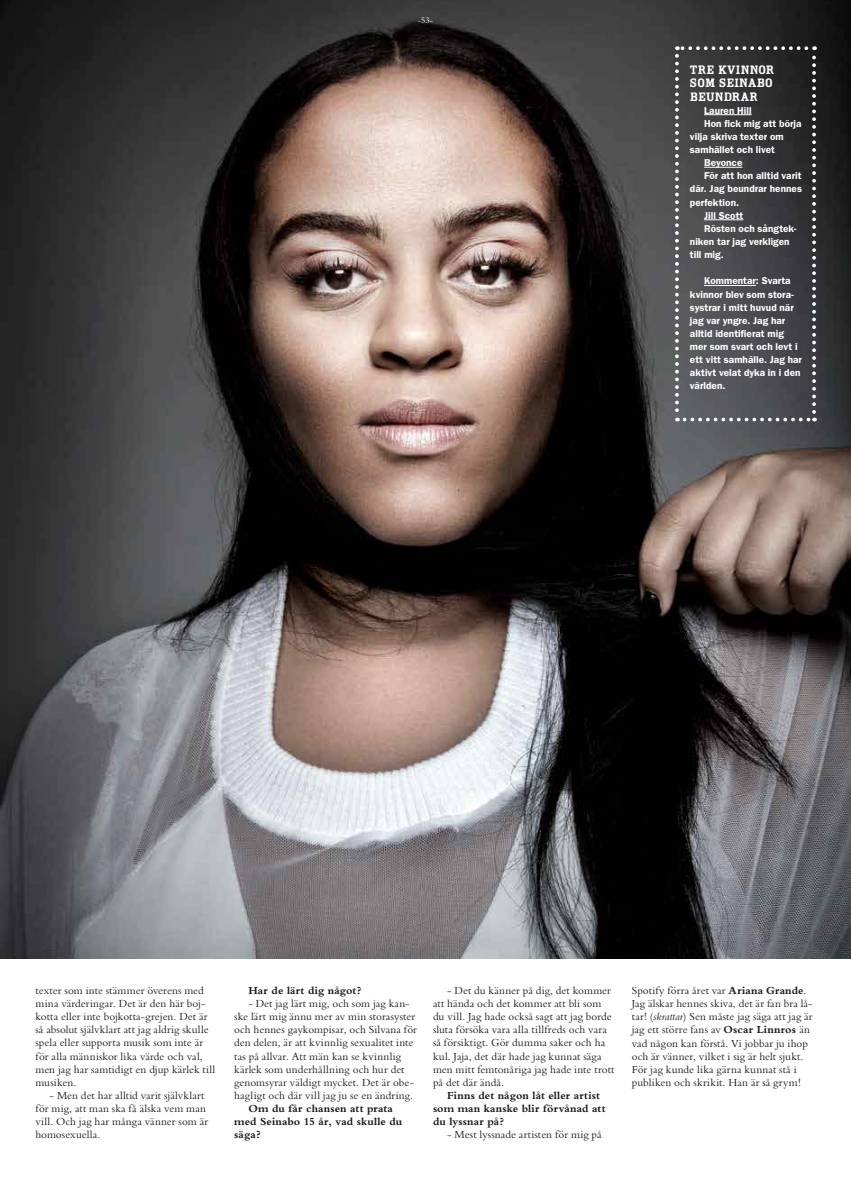
<style>
.page{position:relative;width:851px;height:1188px;background:#fff}
.page>*{position:absolute;margin:0;border:0;box-sizing:border-box;transform-origin:0 0}
.t1{font:11.25px/13.1px "Bembo";letter-spacing:.01em;color:#1b1a19}
.t2{font:700 11.25px/13.1px "Bembo";letter-spacing:.01em;color:#1b1a19}
.t3{font:10.62px/13.1px "Cam";letter-spacing:.02em;color:#fff}
.t4{font:600 10px/13.1px "Franklin Gothic LT";letter-spacing:.005em;color:#fff}
.t5{font:8.75px "Bembo";color:#fff}
.s1{font-weight:700}
.s2{font-style:italic}
</style>
<div class="page">
<img style="left:1px;top:0;width:849px;height:958px">
<svg style="left:675px;top:46px;width:140px;height:375px"></svg>
<p class="t5" style="left:417px;top:15px;width:17px">-53-</p>
<p class="t3" style="left:689px;top:64px;width:86px">TRE KVINNOR<br>SOM SEINABO<br>BEUNDRAR</p>
<p class="t4" style="left:704px;top:104px;width:49px">Lauren Hill</p>
<p class="t4" style="left:704px;top:117px;width:99px">Hon fick mig att börja</p>
<p class="t4" style="left:689px;top:130px;width:95px">vilja skriva texter om</p>
<p class="t4" style="left:689px;top:143px;width:86px">samhället och livet</p>
<p class="t4" style="left:704px;top:156px;width:40px">Beyonce</p>
<p class="t4" style="left:704px;top:169px;width:99px">För att hon alltid varit</p>
<p class="t4" style="left:689px;top:182px;width:114px">där. Jag beundrar hennes</p>
<p class="t4" style="left:689px;top:195px;width:51px">perfektion.</p>
<p class="t4" style="left:704px;top:209px;width:41px">Jill Scott</p>
<p class="t4" style="left:704px;top:222px;width:94px">Rösten och sångtek-</p>
<p class="t4" style="left:689px;top:235px;width:101px">niken tar jag verkligen</p>
<p class="t4" style="left:689px;top:248px;width:35px">till mig.</p>
<p class="t4" style="left:689px;top:274px;width:113px;text-indent:14px">Kommentar: Svarta kvinnor blev som stora&shy;systrar i mitt huvud när jag var yngre. Jag har alltid identifierat mig mer som svart och levt i ett vitt samhälle. Jag har aktivt velat dyka in i den världen.</p>
<p class="t1" style="left:35px;top:983px;width:181px">texter som inte stämmer överens med mina värderingar. Det är den här boj&shy;kotta eller inte bojkotta-grejen. Det är så absolut självklart att jag aldrig skulle spela eller supporta musik som inte är för alla människor lika värde och val, men jag har samtidigt en djup kärlek till musiken.</p>
<p class="t1" style="left:35px;top:1088px;width:174px;text-indent:14px">- Men det har alltid varit självklart för mig, att man ska få älska vem man vill. Och jag har många vänner som är homosexuella.</p>
<p class="t2" style="left:248px;top:983px;width:114px">Har de lärt dig något?</p>
<p class="t1" style="left:234px;top:996px;width:184px;text-indent:14px">- Det jag lärt mig, och som jag kan&shy;ske lärt mig ännu mer av min storasyster och hennes gaykompisar, och Silvana för den delen, är att kvinnlig sexualitet inte tas på allvar. Att män kan se kvinnlig kärlek som underhållning och hur det genomsyrar väldigt mycket. Det är obe&shy;hagligt och där vill jag ju se en ändring.</p>
<p class="t2" style="left:234px;top:1101px;width:170px;text-indent:14px">Om du får chansen att prata med Seinabo 15 år, vad skulle du säga?</p>
<p class="t1" style="left:433px;top:983px;width:183px;text-indent:14px">- Det du känner på dig, det kommer att hända och det kommer att bli som du vill. Jag hade också sagt att jag borde sluta försöka vara alla tillfreds och vara så försiktigt. Gör dumma saker och ha kul. Jaja, det där hade jag kunnat säga men mitt femtonåriga jag hade inte trott på det där ändå.</p>
<p class="t2" style="left:433px;top:1088px;width:174px;text-indent:14px">Finns det någon låt eller artist som man kanske blir förvånad att du lyssnar på?</p>
<p class="t1" style="left:447px;top:1127px;width:156px">- Mest lyssnade artisten för mig på</p>
<p class="t1" style="left:631px;top:983px;width:182px">Spotify förra året var <span class="s1">Ariana Grande</span>.<br>Jag älskar hennes skiva, det är fan bra lå&shy;tar! (<span class="s2">skrattar</span>) Sen måste jag säga att jag är jag ett större fans av <span class="s1">Oscar Linnros</span> än vad någon kan förstå. Vi jobbar ju ihop och är vänner, vilket i sig är helt sjukt.<br>För jag kunde lika gärna kunnat stå i publiken och skrikit. Han är så grym!</p>
</div>
